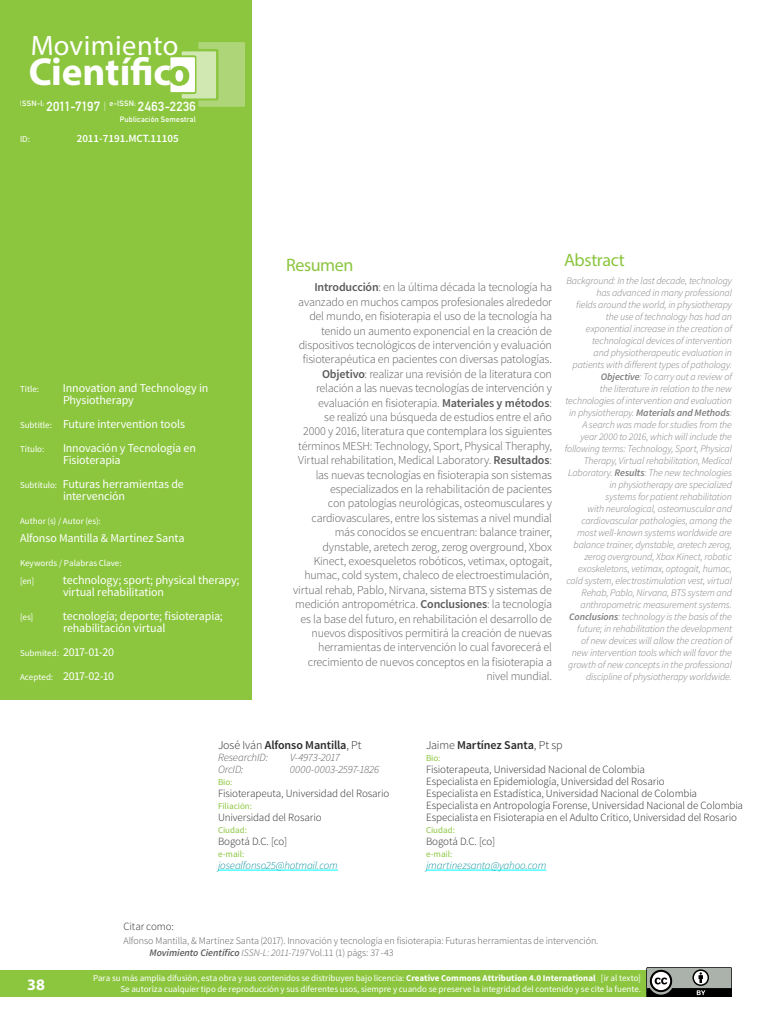
<style>
.page{position:relative;width:768px;height:1024px;background:#fff}
.page>*{position:absolute;margin:0;border:0;box-sizing:border-box;transform-origin:0 0}
.t1{font:700 39.2px "Myriad Pro";letter-spacing:-.005em;color:#fff}
.t2{font:28.5px "Myriad Pro";letter-spacing:.015em;color:#fff}
.preTitles{font:18px "Myriad Pro";letter-spacing:-.02em;color:#8cc63f}
.PageNumber{font:700 16px "Myriad Pro";color:#fff}
.t3{font:700 13.1px "DIN Alternate";letter-spacing:.02em;color:#fff}
.preText{font:300 12px/14.4px "Source Sans Pro";letter-spacing:-.02em;color:#5a5a5a;text-align:right}
.BackOver_TextInfo_Wh{font:12px/12px "Source Sans Pro";letter-spacing:-.01em;color:#fff}
.BackCover_TextInfo_P{font:600 12px "Source Sans Pro";letter-spacing:-.01em;color:#2a2a2a}
.BackCover_TextInfo{font:300 11px "Source Sans Pro";letter-spacing:-.01em;color:#2a2a2a}
.BackCover_TextInfo-2{font:italic 300 11px "Source Sans Pro";letter-spacing:-.01em;color:#09909f}
.BackCover_TextInfo_P-2{font:italic 300 11px "Source Sans Pro";letter-spacing:-.01em;color:#5a5a5a}
.DOI{font:600 11px "Source Sans Pro";color:#fff}
.BackCover_TextInfo_P-3{font:italic 300 11px "Source Sans Pro";letter-spacing:-.03em;color:#5a5a5a}
.preTextEN{font:italic 300 10px/12px "Source Sans Pro";letter-spacing:-.015em;color:#7b7b7b;text-align:right}
.Bibliography{font:300 10px/12px "Source Sans Pro";letter-spacing:-.005em;color:#5a5a5a}
.License-Terms-Articl{font:9px "Source Sans Pro";letter-spacing:-.005em;color:#fff}
.BackOver_TextInfo_Wh-2{font:9px "Source Sans Pro";color:#fff}
.BackCover_TextInfo-3{font:9px "Source Sans Pro";color:#8cc63f}
.DOI-2{font:9px "Source Sans Pro";color:#fff}
.t4{font:700 7.6px "DIN Alternate";letter-spacing:.03em;color:#fff}
.s1{color:rgb(255 255 255/.4)}
.s2{font-size:9px}
.s3{font-weight:600}
.s4{font-weight:300}
.s5{font-weight:600;font-style:italic}
.s6{font-style:italic}
.s7{font-weight:700}
</style>
<div class="page">
<div style="left:0;top:0;width:252px;height:700px;background:#8cc63f"></div>
<div style="left:0;top:970px;width:661px;height:27px;background:#8cc63f"></div>
<hr style="left:218px;top:870px;width:120px;height:1px;background:#0ff">
<hr style="left:426px;top:870px;width:120px;height:1px;background:#0ff">
<svg style="left:646px;top:967px;width:86px;height:30px;background:#737773"></svg>
<svg style="left:170px;top:42px;width:75px;height:65px"></svg>
<h2 class="t2" style="left:30px;top:28px;width:150px">Movimiento</h2>
<h1 class="t1" style="left:28px;top:47px;width:144px">Científic</h1>
<p class="t3" style="left:20px;top:96px;width:177px"><sup>ISSN-l:</sup> 2011-7197 <span class="s1">|</span> <sup>e-ISSN:</sup> 2463-2236</p>
<p class="t4" style="left:120px;top:113px;width:78px">Publicación Semestral</p>
<p class="DOI-2" style="left:20px;top:133px;width:12px">ID:</p>
<p class="DOI" style="left:77px;top:131px;width:104px">2011-7191.MCT.11105</p>
<p class="BackOver_TextInfo_Wh-2" style="left:20px;top:383px;width:21px">Title:</p>
<p class="BackOver_TextInfo_Wh" style="left:63px;top:382px;width:147px">Innovation and Technology in<br>Physiotherapy</p>
<p class="BackOver_TextInfo_Wh" style="left:20px;top:418px;width:167px"><span class="s2">Subtitle:</span> Future intervention tools</p>
<p class="BackOver_TextInfo_Wh-2" style="left:20px;top:443px;width:26px">Título:</p>
<p class="BackOver_TextInfo_Wh" style="left:63px;top:442px;width:134px">Innovación y Tecnología en<br>Fisioterapia</p>
<p class="BackOver_TextInfo_Wh" style="left:63px;top:478px;width:122px;text-indent:-43px"><span class="s2">Subtítulo:</span> Futuras herramientas de intervención</p>
<p class="BackOver_TextInfo_Wh-2" style="left:20px;top:515px;width:82px">Author (s) / Autor (es):</p>
<p class="BackOver_TextInfo_Wh" style="left:20px;top:532px;width:166px">Alfonso Mantilla &amp; Martínez Santa</p>
<p class="BackOver_TextInfo_Wh-2" style="left:20px;top:557px;width:103px">Keywords / Palabras Clave:</p>
<p class="BackOver_TextInfo_Wh-2" style="left:20px;top:575px;width:16px">[en]</p>
<p class="BackOver_TextInfo_Wh" style="left:63px;top:574px;width:178px">technology; sport; physical therapy; virtual rehabilitation</p>
<p class="BackOver_TextInfo_Wh-2" style="left:20px;top:611px;width:15px">[es]</p>
<p class="BackOver_TextInfo_Wh" style="left:63px;top:610px;width:161px">tecnología; deporte; fisioterapia; rehabilitación virtual</p>
<p class="BackOver_TextInfo_Wh" style="left:20px;top:646px;width:96px"><span class="s2">Submited:</span> 2017-01-20</p>
<p class="BackOver_TextInfo_Wh" style="left:20px;top:670px;width:96px"><span class="s2">Acepted:</span> 2017-02-10</p>
<p class="preTitles" style="left:286px;top:254px;width:69px">Resumen</p>
<p class="preText" style="left:293px;top:280px;width:260px"><span class="s3">Introducción</span>: en la última década la tecnología ha avanzado en muchos campos profesionales alrededor del mundo, en fisioterapia el uso de la tecnología ha tenido un aumento exponencial en la creación de dispositivos tecnológicos de intervención y evaluación fisioterapéutica en pacientes con diversas patologías.<br><span class="s3">Objetivo</span>: realizar una revisión de la literatura con relación a las nuevas tecnologías de intervención y evaluación en fisioterapia. <span class="s3">Materiales y métodos</span>:<br>se realizó una búsqueda de estudios entre el año<br>2000 y 2016, literatura que contemplara los siguientes términos MESH: Technology, Sport, Physical Theraphy, Virtual rehabilitation, Medical Laboratory. <span class="s3">Resultados</span>: las nuevas tecnologías en fisioterapia son sistemas especializados en la rehabilitación de pacientes<br>con patologías neurológicas, osteomusculares y cardiovasculares, entre los sistemas a nivel mundial más conocidos se encuentran: balance trainer, dynstable, aretech zerog, zerog overground, Xbox Kinect, exoesqueletos robóticos, vetimax, optogait, humac, cold system, chaleco de electroestimulación, virtual rehab, Pablo, Nirvana, sistema BTS y sistemas de medición antropométrica. <span class="s3">Conclusiones</span>: la tecnología es la base del futuro, en rehabilitación el desarrollo de nuevos dispositivos permitirá la creación de nuevas herramientas de intervención lo cual favorecerá el crecimiento de nuevos conceptos en la fisioterapia a nivel mundial.</p>
<p class="preTitles" style="left:564px;top:249px;width:62px">Abstract</p>
<p class="preTextEN" style="left:565px;top:275px;width:169px">Background: In the last decade, technology has advanced in many professional<br>fields around the world, in physiotherapy the use of technology has had an exponential increase in the creation of technological devices of intervention<br>and physiotherapeutic evaluation in patients with different types of pathology.<br><span class="s3">Objective</span>: To carry out a review of<br>the literature in relation to the new technologies of intervention and evaluation in physiotherapy. <span class="s3">Materials and Methods</span>:<br>A search was made for studies from the year 2000 to 2016, which will include the following terms: Technology, Sport, Physical Therapy, Virtual rehabilitation, Medical Laboratory. <span class="s3">Results</span>: The new technologies in physiotherapy are specialized<br>systems for patient rehabilitation<br>with neurological, osteomuscular and cardiovascular pathologies, among the most well-known systems worldwide are balance trainer, dynstable, aretech zerog, zerog overground, Xbox Kinect, robotic exoskeletons, vetimax, optogait, humac, cold system, electrostimulation vest, virtual Rehab, Pablo, Nirvana, BTS system and anthropometric measurement systems.<br><span class="s3">Conclusions</span>: technology is the basis of the future; in rehabilitation the development<br>of new devices will allow the creation of new intervention tools which will favor the growth of new concepts in the professional discipline of physiotherapy worldwide.</p>
<p class="BackCover_TextInfo_P" style="left:218px;top:737px;width:145px"><span class="s4">José Iván</span> Alfonso Mantilla<span class="s4">, Pt</span></p>
<p class="BackCover_TextInfo_P-2" style="left:218px;top:751px;width:52px">ResearchID:</p>
<p class="BackCover_TextInfo_P-3" style="left:290px;top:751px;width:51px">V-4973-2017</p>
<p class="BackCover_TextInfo_P-2" style="left:218px;top:763px;width:27px">OrcID:</p>
<p class="BackCover_TextInfo_P-2" style="left:290px;top:763px;width:91px">0000-0003-2597-1826</p>
<p class="BackCover_TextInfo-3" style="left:218px;top:776px;width:16px">Bio:</p>
<p class="BackCover_TextInfo" style="left:218px;top:787px;width:173px">Fisioterapeuta, Universidad del Rosario</p>
<p class="BackCover_TextInfo-3" style="left:218px;top:800px;width:35px">Filiación:</p>
<p class="BackCover_TextInfo" style="left:218px;top:811px;width:105px">Universidad del Rosario</p>
<p class="BackCover_TextInfo-3" style="left:218px;top:824px;width:30px">Ciudad:</p>
<p class="BackCover_TextInfo" style="left:218px;top:835px;width:71px">Bogotá D.C. [co]</p>
<p class="BackCover_TextInfo-3" style="left:218px;top:848px;width:28px">e-mail:</p>
<p class="BackCover_TextInfo-2" style="left:218px;top:859px;width:121px">josealfonso25@hotmail.com</p>
<p class="BackCover_TextInfo_P" style="left:426px;top:737px;width:138px"><span class="s4">Jaime</span> Martínez Santa<span class="s4">, Pt sp</span></p>
<p class="BackCover_TextInfo-3" style="left:426px;top:752px;width:16px">Bio:</p>
<p class="BackCover_TextInfo" style="left:426px;top:763px;width:220px">Fisioterapeuta, Universidad Nacional de Colombia</p>
<p class="BackCover_TextInfo" style="left:426px;top:775px;width:240px">Especialista en Epidemiología, Universidad del Rosario</p>
<p class="BackCover_TextInfo" style="left:426px;top:787px;width:273px">Especialista en Estadística, Universidad Nacional de Colombia</p>
<p class="BackCover_TextInfo" style="left:426px;top:799px;width:319px">Especialista en Antropología Forense, Universidad Nacional de Colombia</p>
<p class="BackCover_TextInfo" style="left:426px;top:811px;width:312px">Especialista en Fisioterapia en el Adulto Crítico, Universidad del Rosario</p>
<p class="BackCover_TextInfo-3" style="left:426px;top:824px;width:30px">Ciudad:</p>
<p class="BackCover_TextInfo" style="left:426px;top:835px;width:71px">Bogotá D.C. [co]</p>
<p class="BackCover_TextInfo-3" style="left:426px;top:848px;width:28px">e-mail:</p>
<p class="BackCover_TextInfo-2" style="left:426px;top:859px;width:122px">jmartinezsanta@yahoo.com</p>
<p class="BackCover_TextInfo" style="left:124px;top:920px;width:52px">Citar como:</p>
<p class="Bibliography" style="left:150px;top:935px;width:451px;text-indent:-26px">Alfonso Mantilla, &amp; Martínez Santa(2017). Innovación y tecnología en fisioterapia: Futuras herramientas de intervención.<br><span class="s5">Movimiento Científico</span> <span class="s6">ISSN-L: 2011-7197</span>Vol.11 (1) págs: 37-43</p>
<p class="PageNumber" style="left:27px;top:974px;width:19px">38</p>
<p class="License-Terms-Articl" style="left:93px;top:973px;width:549px">Para su más amplia difusión, esta obra y sus contenidos se distribuyen bajo licencia: <span class="s7">Creative Commons Attribution 4.0 International</span> [ir al texto]</p>
<p class="License-Terms-Articl" style="left:120px;top:984px;width:522px">Se autoriza cualquier tipo de reproducción y sus diferentes usos, siempre y cuando se preserve la integridad del contenido y se cite la fuente.</p>
</div>
